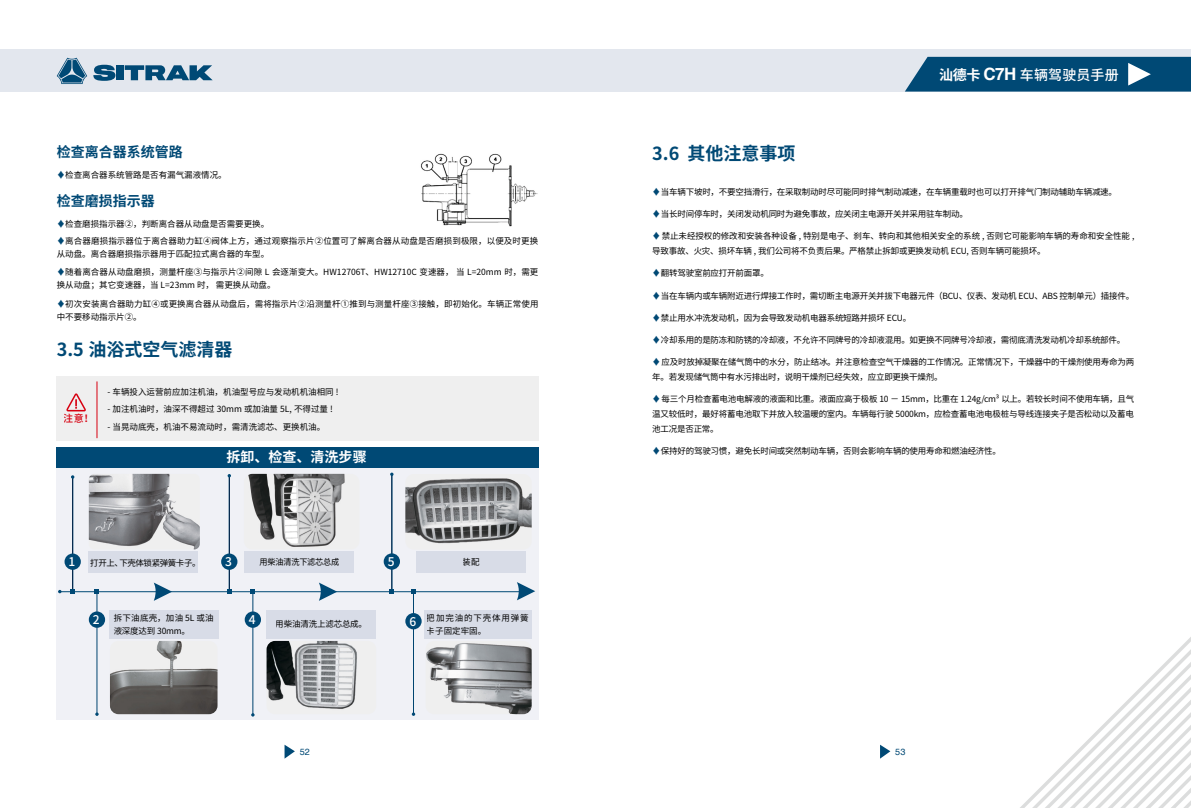
<style>
.page{position:relative;width:1191px;height:808px;background:#fff}
.page>*{position:absolute;margin:0;border:0;box-sizing:border-box;transform-origin:0 0}
.t1{font:700 18px "Source Han Sans CN";color:#004975}
.t2{font:700 14px "Source Han Sans CN";color:#004975}
.t3{font:500 14px "Source Han Sans CN";letter-spacing:.01em;color:#fff}
.t4{font:700 14px "Source Han Sans CN";color:#fff}
.t5{font:500 12px "Source Han Sans CN";color:#fff}
.t6{font:500 10px "Source Han Sans CN";color:#e60012}
.t7{font:9px "Helvetica";color:#004975}
.t8{font:8.5px/15px "Source Han Sans CN";letter-spacing:-.025em;color:#000}
.t9{font:8.5px/18.7px "Source Han Sans CN";color:#000}
.t10{font:8.5px/15px "Source Han Sans CN";letter-spacing:-.005em;color:#000}
.t11{font:8.5px/18.7px "Source Han Sans CN";letter-spacing:.015em;color:#000}
.t12{font:8.5px/16.9px "Source Han Sans CN";letter-spacing:.01em;color:#000}
.t13{font:8.5px/13px "Source Han Sans CN";letter-spacing:.1em;color:#000}
.t14{font:8.5px "Source Han Sans CN";letter-spacing:-.05em;color:#000}
.t15{font:8.5px "Source Han Sans CN";letter-spacing:-.025em;color:#000;scale:.96 1}
.s1{font-weight:700;color:#004975}
.s2{font-weight:700}
.s3{font-family:"Helvetica";font-weight:700;font-size:17px}
</style>
<div class="page">
<div style="left:0;top:49px;width:1191px;height:43px;background:#e3e7ee"></div>
<svg style="left:905px;top:57px;width:286px;height:35px;background:#12557e"></svg>
<svg style="left:284px;top:745px;width:11px;height:14px"></svg>
<svg style="left:880px;top:745px;width:10px;height:14px"></svg>
<svg style="left:1020px;top:637px;width:171px;height:171px"></svg>
<svg style="left:57px;top:58px;width:30px;height:26px"></svg>
<div style="left:116px;top:65px;width:7px;height:15px;background:#004975"></div>
<svg style="left:93px;top:65px;width:22px;height:16px"></svg>
<svg style="left:125px;top:65px;width:88px;height:15px"></svg>
<div style="left:57px;top:463px;width:482px;height:257px;background:#f0f1f6"></div>
<div style="left:109px;top:611px;width:110px;height:28px;background:#d8dce7"></div>
<div style="left:89px;top:551px;width:109px;height:22px;background:#d8dce7"></div>
<div style="left:245px;top:551px;width:109px;height:22px;background:#d8dce7"></div>
<div style="left:416px;top:551px;width:110px;height:22px;background:#d8dce7"></div>
<div style="left:266px;top:610px;width:110px;height:29px;background:#d8dce7"></div>
<div style="left:424px;top:610px;width:107px;height:29px;background:#d8dce7"></div>
<div style="left:57px;top:376px;width:482px;height:65px;background:#efefef"></div>
<hr style="left:97px;top:381px;width:1px;height:57px;background:#e60012">
<svg style="left:67px;top:393px;width:19px;height:18px"></svg>
<img style="left:89px;top:474px;width:111px;height:75px">
<img style="left:110px;top:641px;width:107px;height:73px">
<img style="left:248px;top:474px;width:97px;height:73px">
<img style="left:405px;top:478px;width:126px;height:66px">
<img style="left:426px;top:643px;width:105px;height:71px">
<img style="left:266px;top:641px;width:92px;height:69px">
<hr style="left:58px;top:591px;width:472px;height:1px;background:#004975">
<div style="left:57px;top:447px;width:482px;height:20px;background:#004975"></div>
<hr style="left:72px;top:477px;width:1px;height:115px;background:#004975">
<hr style="left:229px;top:475px;width:1px;height:117px;background:#004975">
<hr style="left:391px;top:474px;width:1px;height:118px;background:#004975">
<hr style="left:97px;top:591px;width:1px;height:123px;background:#004975">
<hr style="left:253px;top:591px;width:1px;height:123px;background:#004975">
<hr style="left:413px;top:591px;width:1px;height:124px;background:#004975">
<div style="left:65px;top:553px;width:16px;height:17px;background:#004975;border-radius:50%"></div>
<div style="left:221px;top:553px;width:16px;height:17px;background:#004975;border-radius:50%"></div>
<div style="left:384px;top:553px;width:16px;height:17px;background:#004975;border-radius:50%"></div>
<div style="left:89px;top:611px;width:16px;height:17px;background:#004975;border-radius:50%"></div>
<div style="left:245px;top:611px;width:16px;height:17px;background:#004975;border-radius:50%"></div>
<div style="left:405px;top:613px;width:17px;height:16px;background:#004975;border-radius:50%"></div>
<svg style="left:95px;top:712px;width:4px;height:4px"></svg>
<svg style="left:154px;top:582px;width:18px;height:19px"></svg>
<svg style="left:319px;top:582px;width:18px;height:19px"></svg>
<svg style="left:517px;top:582px;width:18px;height:18px"></svg>
<svg style="left:70px;top:589px;width:5px;height:5px"></svg>
<svg style="left:94px;top:589px;width:5px;height:5px"></svg>
<svg style="left:227px;top:589px;width:5px;height:5px"></svg>
<svg style="left:250px;top:589px;width:5px;height:5px"></svg>
<svg style="left:389px;top:589px;width:5px;height:5px"></svg>
<svg style="left:411px;top:589px;width:5px;height:5px"></svg>
<img style="left:421px;top:153px;width:117px;height:73px">
<h2 class="t2" style="left:57px;top:144px;width:127px">检查离合器系统管路</h2>
<p class="t9" style="left:57px;top:165px;width:171px"><span class="s1">♦</span>检查离合器系统管路是否有漏气漏液情况。</p>
<h2 class="t2" style="left:57px;top:193px;width:99px">检查磨损指示器</h2>
<p class="t12" style="left:57px;top:215px;width:483px"><span class="s1">♦</span>检查磨损指示器②，判断离合器从动盘是否需要更换。<br><span class="s1">♦</span>离合器磨损指示器位于离合器助力缸④阀体上方，通过观察指示片②位置可了解离合器从动盘是否磨损到极限，以便及时更换</p>
<p class="t9" style="left:57px;top:244px;width:483px">从动盘。离合器磨损指示器用于匹配拉式离合器的车型。<br><span class="s1">♦</span>随着离合器从动盘磨损，测量杆座③与指示片②间隙 L 会逐渐变大。HW12706T、HW12710C 变速器， 当 L=20mm 时，需更</p>
<p class="t11" style="left:57px;top:276px;width:483px">换从动盘；其它变速器，当 L=23mm 时， 需更换从动盘。<br><span class="s1">♦</span>初次安装离合器助力缸④或更换离合器从动盘后，需将指示片②沿测量杆①推到与测量杆座③接触，即初始化。车辆正常使用</p>
<p class="t9" style="left:57px;top:308px;width:86px">中不要移动指示片②。</p>
<h1 class="t1" style="left:57px;top:339px;width:177px">3.5 油浴式空气滤清器</h1>
<p class="t9" style="left:108px;top:382px;width:232px">- 车辆投入运营前应加注机油，机油型号应与发动机机油相同 !</p>
<p class="t9" style="left:108px;top:400px;width:227px">- 加注机油时，油深不得超过 30mm 或加油量 5L, 不得过量 !</p>
<p class="t9" style="left:108px;top:418px;width:219px">- 当晃动底壳，机油不易流动时，需清洗滤芯、更换机油。</p>
<p class="t6" style="left:64px;top:413px;width:31px">注意！</p>
<h2 class="t4" style="left:227px;top:449px;width:141px">拆卸、检查、清洗步骤</h2>
<h3 class="t5" style="left:69px;top:555px;width:8px">1</h3>
<h3 class="t5" style="left:225px;top:555px;width:8px">3</h3>
<h3 class="t5" style="left:388px;top:555px;width:8px">5</h3>
<p class="t15" style="left:259px;top:557px;width:85px">用柴油清洗下滤芯总成</p>
<p class="t8" style="left:463px;top:554px;width:18px">装配</p>
<p class="t14" style="left:90px;top:558px;width:112px">打开上、下壳体锁紧弹簧卡子。</p>
<p class="t8" style="left:114px;top:611px;width:102px;line-height:13px">拆下油底壳，加油 5L 或油液深度达到 30mm。</p>
<p class="t8" style="left:276px;top:616px;width:93px">用柴油清洗上滤芯总成。</p>
<p class="t13" style="left:427px;top:612px;width:103px">把加完油的下壳体用弹簧卡子固定牢固。</p>
<h3 class="t5" style="left:93px;top:613px;width:8px">2</h3>
<h3 class="t5" style="left:249px;top:613px;width:8px">4</h3>
<h3 class="t5" style="left:409px;top:615px;width:8px">6</h3>
<h2 class="t3" style="left:939px;top:67px;width:181px"><span class="s2">汕德卡</span> <span class="s3">C7H</span> 车辆驾驶员手册</h2>
<h1 class="t1" style="left:652px;top:144px;width:145px">3.6 其他注意事项</h1>
<p class="t8" style="left:652px;top:185px;width:466px"><span class="s1">♦</span> 当车辆下坡时，不要空挡滑行，在采取制动时尽可能同时排气制动减速，在车辆重载时也可以打开排气门制动辅助车辆减速。</p>
<p class="t8" style="left:652px;top:207px;width:317px"><span class="s1">♦</span> 当长时间停车时，关闭发动机同时为避免事故，应关闭主电源开关并采用驻车制动。</p>
<p class="t10" style="left:652px;top:229px;width:483px"><span class="s1">♦</span> 禁止未经授权的修改和安装各种设备 , 特别是电子、刹车、转向和其他相关安全的系统 , 否则它可能影响车辆的寿命和安全性能 ,导致事故、火灾、损坏车辆 , 我们公司将不负责后果。严格禁止拆卸或更换发动机 ECU, 否则车辆可能损坏。</p>
<p class="t8" style="left:652px;top:266px;width:118px"><span class="s1">♦</span> 翻转驾驶室前应打开前面罩。</p>
<p class="t8" style="left:652px;top:288px;width:483px"><span class="s1">♦</span> 当在车辆内或车辆附近进行焊接工作时，需切断主电源开关并拔下电器元件（BCU、仪表、发动机 ECU、ABS 控制单元）插接件。</p>
<p class="t8" style="left:652px;top:310px;width:260px"><span class="s1">♦</span> 禁止用水冲洗发动机，因为会导致发动机电器系统短路并损坏 ECU。</p>
<p class="t8" style="left:652px;top:332px;width:475px"><span class="s1">♦</span> 冷却系用的是防冻和防锈的冷却液，不允许不同牌号的冷却液混用。如更换不同牌号冷却液，需彻底清洗发动机冷却系统部件。</p>
<p class="t8" style="left:652px;top:354px;width:483px"><span class="s1">♦</span> 应及时放掉凝聚在储气筒中的水分，防止结冰。并注意检查空气干燥器的工作情况。正常情况下，干燥器中的干燥剂使用寿命为两年。若发现储气筒中有水污排出时，说明干燥剂已经失效，应立即更换干燥剂。</p>
<p class="t8" style="left:652px;top:391px;width:483px;text-align:justify"><span class="s1">♦</span> 每三个月检查蓄电池电解液的液面和比重。液面应高于极板 10 － 15mm，比重在 1.24g/cm³ 以上。若较长时间不使用车辆，且气温又较低时，最好将蓄电池取下并放入较温暖的室内。车辆每行驶 5000km，应检查蓄电池电极桩与导线连接夹子是否松动以及蓄电池工况是否正常。</p>
<p class="t8" style="left:652px;top:443px;width:350px"><span class="s1">♦</span> 保持好的驾驶习惯，避免长时间或突然制动车辆，否则会影响车辆的使用寿命和燃油经济性。</p>
<p class="t7" style="left:300px;top:746px;width:12px">52</p>
<p class="t7" style="left:895px;top:746px;width:12px">53</p>
</div>
